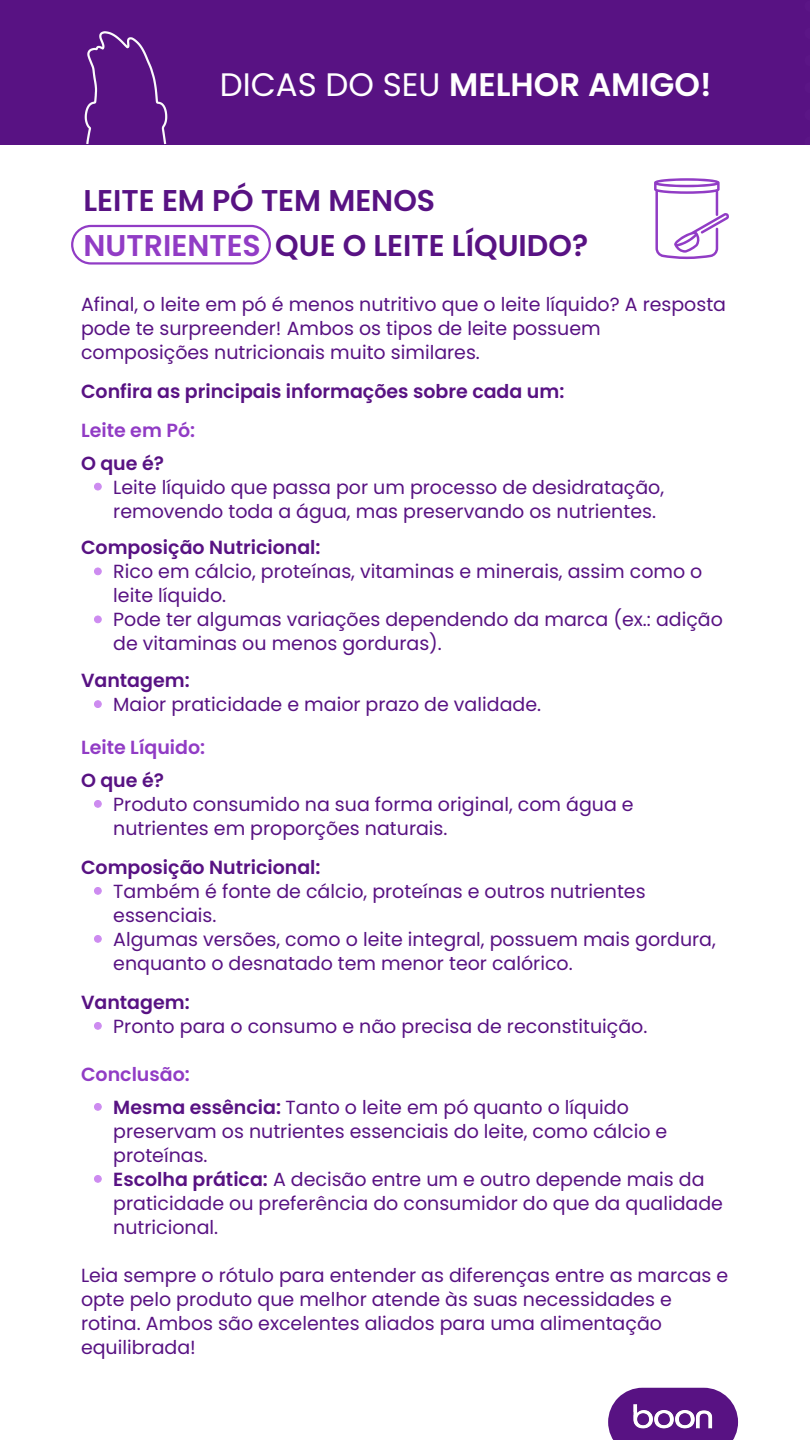
<style>
.page{position:relative;width:810px;height:1440px;background:#fff}
.page>*{position:absolute;margin:0;border:0;box-sizing:border-box;transform-origin:0 0}
.t1{font:600 32.5px "Poppins";color:#fff}
.t2{font:600 30px/45px "Poppins";color:#581283}
.t3{font:19px/24px "Poppins";color:#581283}
.t4{font:600 19px "Poppins";color:#581283}
.t5{font:600 19px "Poppins";color:#913cc5}
.s1{font-weight:400}
.s2{color:#913cc5}
.s3{font-weight:600}
</style>
<div class="page">
<svg style="left:71px;top:225px;width:200px;height:40px"></svg>
<div style="left:0;top:0;width:810px;height:144px;background:#581283"></div>
<img style="left:84px;top:31px;width:84px;height:113px">
<svg style="left:608px;top:1388px;width:130px;height:52px;background:#6f3394"></svg>
<img style="left:631px;top:1400px;width:84px;height:33px">
<svg style="left:94px;top:483px;width:8px;height:7px"></svg>
<svg style="left:94px;top:567px;width:8px;height:8px"></svg>
<svg style="left:94px;top:615px;width:8px;height:8px"></svg>
<svg style="left:94px;top:700px;width:8px;height:8px"></svg>
<svg style="left:94px;top:800px;width:8px;height:8px"></svg>
<svg style="left:94px;top:887px;width:8px;height:8px"></svg>
<svg style="left:94px;top:935px;width:8px;height:8px"></svg>
<svg style="left:94px;top:1022px;width:8px;height:8px"></svg>
<svg style="left:94px;top:1103px;width:8px;height:8px"></svg>
<svg style="left:94px;top:1175px;width:8px;height:8px"></svg>
<svg style="left:654px;top:178px;width:75px;height:81px"></svg>
<h3 class="t1" style="left:220px;top:62px;width:493px"><span class="s1">DICAS DO SEU</span> MELHOR AMIGO!</h3>
<p class="t2" style="left:84px;top:178px;width:506px">LEITE EM PÓ TEM MENOS<br><span class="s2">NUTRIENTES</span> QUE O LEITE LÍQUIDO?</p>
<p class="t3" style="left:81px;top:292px;width:647px">Afinal, o leite em pó é menos nutritivo que o leite líquido? A resposta pode te surpreender! Ambos os tipos de leite possuem composições nutricionais muito similares.</p>
<h1 class="t4" style="left:81px;top:378px;width:485px">Confira as principais informações sobre cada um:</h1>
<p class="t5" style="left:81px;top:417px;width:116px">Leite em Pó:</p>
<p class="t4" style="left:81px;top:450px;width:85px">O que é?</p>
<h3 class="t3" style="left:113px;top:475px;width:552px">Leite líquido que passa por um processo de desidratação, removendo toda a água, mas preservando os nutrientes.</h3>
<h3 class="t4" style="left:81px;top:535px;width:241px">Composição Nutricional:</h3>
<h3 class="t3" style="left:113px;top:560px;width:591px">Rico em cálcio, proteínas, vitaminas e minerais, assim como o leite líquido.</h3>
<p class="t3" style="left:113px;top:608px;width:611px">Pode ter algumas variações dependendo da marca (ex.: adição de vitaminas ou menos gorduras).</p>
<h3 class="t4" style="left:81px;top:667px;width:110px">Vantagem:</h3>
<p class="t3" style="left:113px;top:693px;width:429px">Maior praticidade e maior prazo de validade.</p>
<p class="t5" style="left:81px;top:734px;width:126px">Leite Líquido:</p>
<h3 class="t4" style="left:81px;top:767px;width:85px">O que é?</h3>
<p class="t3" style="left:113px;top:792px;width:522px">Produto consumido na sua forma original, com água e nutrientes em proporções naturais.</p>
<h3 class="t4" style="left:81px;top:854px;width:241px">Composição Nutricional:</h3>
<h3 class="t3" style="left:113px;top:879px;width:534px">Também é fonte de cálcio, proteínas e outros nutrientes essenciais.</h3>
<p class="t3" style="left:113px;top:927px;width:604px">Algumas versões, como o leite integral, possuem mais gordura, enquanto o desnatado tem menor teor calórico.</p>
<h3 class="t4" style="left:81px;top:989px;width:110px">Vantagem:</h3>
<p class="t3" style="left:113px;top:1014px;width:536px">Pronto para o consumo e não precisa de reconstituição.</p>
<p class="t5" style="left:81px;top:1061px;width:110px">Conclusão:</p>
<h3 class="t3" style="left:113px;top:1095px;width:556px"><span class="s3">Mesma essência:</span> Tanto o leite em pó quanto o líquido preservam os nutrientes essenciais do leite, como cálcio e proteínas.</h3>
<p class="t3" style="left:113px;top:1167px;width:611px"><span class="s3">Escolha prática:</span> A decisão entre um e outro depende mais da praticidade ou preferência do consumidor do que da qualidade nutricional.</p>
<p class="t3" style="left:81px;top:1263px;width:649px">Leia sempre o rótulo para entender as diferenças entre as marcas e opte pelo produto que melhor atende às suas necessidades e rotina. Ambos são excelentes aliados para uma alimentação equilibrada!</p>
</div>
